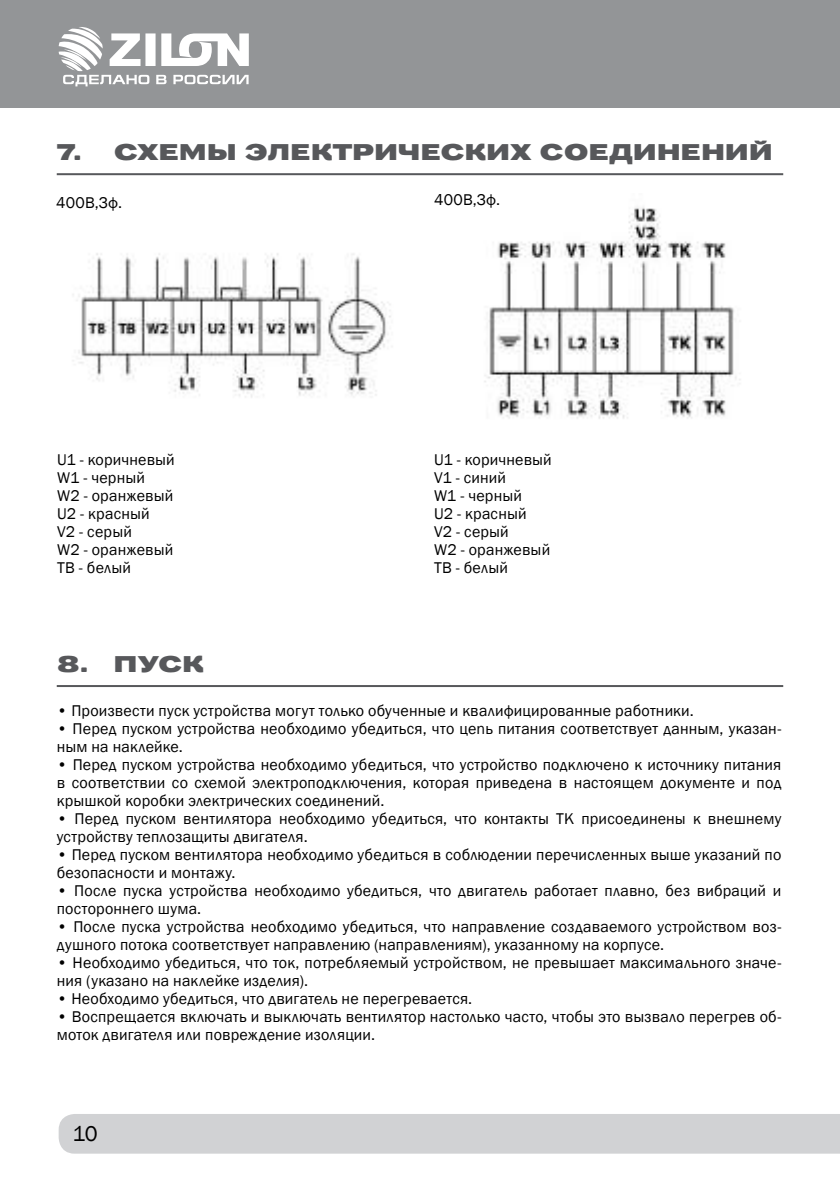
<style>
.page{position:relative;width:840px;height:1191px;background:#fff}
.page>*{position:absolute;margin:0;border:0;box-sizing:border-box;transform-origin:0 0}
.t1{font:24px "Pravda";letter-spacing:-.01em;color:#57585b}
.t2{font:22px "Franklin Gothic";color:#000}
.t3{font:16px/18px "Franklin Gothic";letter-spacing:.015em;color:#000}
</style>
<div class="page">
<div style="left:59px;top:1114px;width:780px;height:39px;background:#d1d2d4"></div>
<div style="left:0;top:0;width:839px;height:108px;background:#939597"></div>
<svg style="left:59px;top:27px;width:190px;height:59px"></svg>
<img style="left:73px;top:253px;width:318px;height:145px">
<hr style="left:57px;top:173px;width:725px;height:2px;background:#57585b">
<hr style="left:57px;top:685px;width:725px;height:2px;background:#57585b">
<img style="left:484px;top:207px;width:256px;height:212px">
<h1 class="t1" style="left:57px;top:140px;width:717px">7. СХЕМЫ ЭЛЕКТРИЧЕСКИХ СОЕДИНЕНИЙ</h1>
<p class="t3" style="left:56px;top:194px;width:67px">400В,Зф.</p>
<p class="t3" style="left:434px;top:191px;width:67px">400В,Зф.</p>
<p class="t3" style="left:57px;top:451px;width:119px">U1 - коричневый<br>W1 - черный<br>W2 - оранжевый<br>U2 - красный<br>V2 - серый<br>W2 - оранжевый<br>ТB - белый</p>
<p class="t3" style="left:434px;top:451px;width:119px">U1 - коричневый<br>V1 - синий<br>W1 - черный<br>U2 - красный<br>V2 - серый<br>W2 - оранжевый<br>ТВ - белый</p>
<h1 class="t1" style="left:57px;top:651px;width:149px">8. ПУСК</h1>
<p class="t3" style="left:57px;top:702px;width:638px">• Произвести пуск устройства могут только обученные и квалифицированные работники.</p>
<p class="t3" style="left:57px;top:720px;width:725px">• Перед пуском устройства необходимо убедиться, что цеnь питания соответствует данным, указан&shy;ным на наклейке.</p>
<p class="t3" style="left:57px;top:756px;width:725px;text-align:justify">• Перед пуском устройства необходимо убедиться, что устройство подключено к источнику питания в соответствии со схемой электроподключения, которая приведена в настоящем документе и под крышкой коробки электрических соединений.</p>
<p class="t3" style="left:57px;top:810px;width:725px">• Перед пуском вентилятора необходимо убедиться, что контакты ТК присоединены к внешнему устройству теплозащиты двигателя.</p>
<p class="t3" style="left:57px;top:846px;width:725px">• Перед пуском вентилятора необходимо убедиться в соблюдении перечисленных выше указаний по безопасности и монтажу.</p>
<p class="t3" style="left:57px;top:882px;width:725px">• После пуска устройства необходимо убедиться, что двигатель работает плавно, без вибраций и постороннего шума.</p>
<p class="t3" style="left:57px;top:918px;width:725px">• После пуска устройства необходимо убедиться, что направление создаваемого устройством воз&shy;душного потока соответствует направлению (направлениям), указанному на корпусе.</p>
<p class="t3" style="left:57px;top:954px;width:725px">• Необходимо убедиться, что ток, потребляемый устройством, не превышает максимального значе&shy;ния (указано на наклейке изделия).</p>
<p class="t3" style="left:57px;top:990px;width:417px">• Необходимо убедиться, что двигатель не перегревается.</p>
<p class="t3" style="left:57px;top:1008px;width:725px">• Воспрещается включать и выключать вентилятор настолько часто, чтобы это вызвало перегрев об&shy;моток двигателя или повреждение изоляции.</p>
<h2 class="t2" style="left:73px;top:1120px;width:27px">10</h2>
</div>
